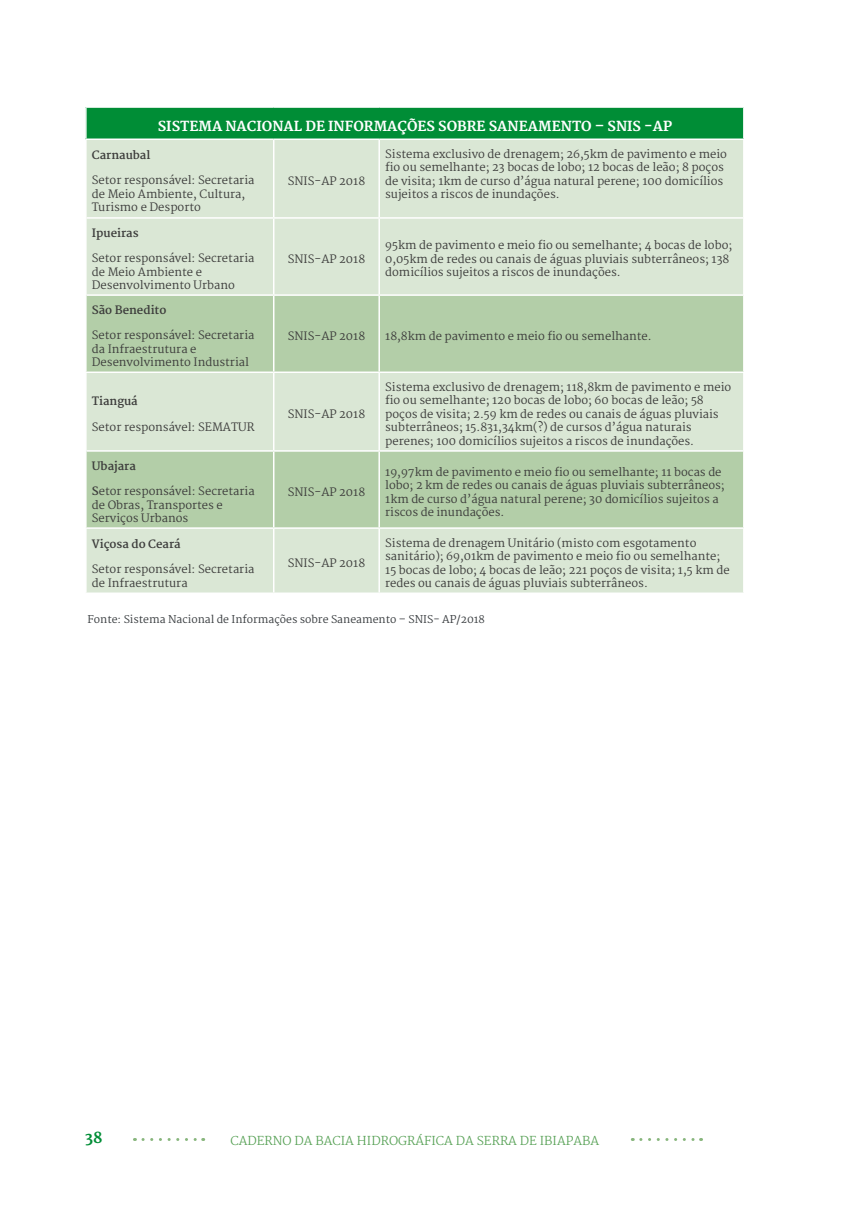
<style>
.page{position:relative;width:851px;height:1212px;background:#fff}
.page>*{position:absolute;margin:0;border:0;box-sizing:border-box;transform-origin:0 0}
.t1{font:800 15px "Martel";color:#008d36}
.t2{font:800 13.5px "Martel";color:#fff}
.t3{font:300 12px "Martel";color:#55a054}
.t4{font:11.25px/13.5px "Martel";color:#3c3c3b}
.t5{font:700 11.25px "Martel";color:#3c3c3b}
.t6{font:10.5px "Martel";color:#373b3e}
.s1{font-weight:700}
</style>
<div class="page">
<svg style="left:143px;top:1138px;width:61px;height:3px"></svg>
<svg style="left:640px;top:1138px;width:61px;height:3px"></svg>
<div style="left:86px;top:107px;width:657px;height:32px;background:#008d36"></div>
<div style="left:87px;top:140px;width:656px;height:452px;background:#dae7d5"></div>
<svg style="left:87px;top:296px;width:656px;height:231px;fill:#b3cea8"></svg>
<hr style="left:85px;top:106px;width:189px;height:2px;background:#fff">
<hr style="left:85px;top:108px;width:2px;height:30px;background:#fff">
<hr style="left:274px;top:106px;width:105px;height:2px;background:#fff">
<hr style="left:379px;top:106px;width:365px;height:2px;background:#fff">
<hr style="left:85px;top:138px;width:189px;height:2px;background:#fff">
<hr style="left:274px;top:138px;width:105px;height:2px;background:#fff">
<hr style="left:379px;top:138px;width:365px;height:2px;background:#fff">
<hr style="left:273px;top:219px;width:1px;height:75px;background:#fff">
<hr style="left:378px;top:219px;width:2px;height:75px;background:#fff">
<hr style="left:273px;top:296px;width:1px;height:75px;background:#fff">
<hr style="left:378px;top:296px;width:2px;height:75px;background:#fff">
<hr style="left:85px;top:371px;width:189px;height:2px;background:#fff">
<hr style="left:274px;top:371px;width:105px;height:2px;background:#fff">
<hr style="left:273px;top:373px;width:1px;height:77px;background:#fff">
<hr style="left:379px;top:371px;width:365px;height:2px;background:#fff">
<hr style="left:378px;top:373px;width:2px;height:77px;background:#fff">
<hr style="left:273px;top:452px;width:1px;height:75px;background:#fff">
<hr style="left:378px;top:452px;width:2px;height:75px;background:#fff">
<hr style="left:85px;top:527px;width:189px;height:2px;background:#fff">
<hr style="left:274px;top:527px;width:105px;height:2px;background:#fff">
<hr style="left:273px;top:529px;width:1px;height:63px;background:#fff">
<hr style="left:379px;top:527px;width:365px;height:2px;background:#fff">
<hr style="left:378px;top:529px;width:2px;height:63px;background:#fff">
<hr style="left:87px;top:294px;width:187px;height:2px;background:#fff">
<hr style="left:274px;top:294px;width:105px;height:2px;background:#fff">
<hr style="left:379px;top:294px;width:364px;height:2px;background:#fff">
<hr style="left:87px;top:450px;width:187px;height:2px;background:#fff">
<hr style="left:274px;top:450px;width:105px;height:2px;background:#fff">
<hr style="left:379px;top:450px;width:364px;height:2px;background:#fff">
<hr style="left:273px;top:140px;width:1px;height:77px;background:#fff">
<hr style="left:378px;top:140px;width:2px;height:77px;background:#fff">
<hr style="left:87px;top:217px;width:187px;height:2px;background:#fff">
<hr style="left:274px;top:217px;width:105px;height:2px;background:#fff">
<hr style="left:379px;top:217px;width:364px;height:2px;background:#fff">
<p class="t2" style="left:158px;top:118px;width:515px">SISTEMA NACIONAL DE INFORMAÇÕES SOBRE SANEAMENTO – SNIS -AP</p>
<p class="t5" style="left:92px;top:148px;width:60px">Carnaubal</p>
<p class="t4" style="left:92px;top:174px;width:164px">Setor responsável: Secretaria de Meio Ambiente, Cultura,<br>Turismo e Desporto</p>
<p class="t4" style="left:288px;top:174px;width:79px">SNIS-AP 2018</p>
<p class="t5" style="left:92px;top:226px;width:48px">Ipueiras</p>
<p class="t4" style="left:92px;top:251px;width:164px">Setor responsável: Secretaria de Meio Ambiente e<br>Desenvolvimento Urbano</p>
<p class="t4" style="left:288px;top:252px;width:79px">SNIS-AP 2018</p>
<p class="t4" style="left:385px;top:147px;width:343px">Sistema exclusivo de drenagem; 26,5km de pavimento e meio fio ou semelhante; 23 bocas de lobo; 12 bocas de leão; 8 poços de visita; 1km de curso d’água natural perene; 100 domicílios sujeitos a riscos de inundações.</p>
<p class="t4" style="left:385px;top:239px;width:348px">95km de pavimento e meio fio ou semelhante; 4 bocas de lobo;<br>0,05km de redes ou canais de águas pluviais subterrâneos; 138 domicílios sujeitos a riscos de inundações.</p>
<p class="t5" style="left:92px;top:303px;width:76px">São Benedito</p>
<p class="t4" style="left:92px;top:329px;width:164px">Setor responsável: Secretaria da Infraestrutura e<br>Desenvolvimento Industrial</p>
<p class="t4" style="left:288px;top:329px;width:79px">SNIS-AP 2018</p>
<p class="t4" style="left:385px;top:329px;width:268px">18,8km de pavimento e meio fio ou semelhante.</p>
<p class="t5" style="left:92px;top:395px;width:47px">Tianguá</p>
<p class="t4" style="left:92px;top:420px;width:164px">Setor responsável: SEMATUR</p>
<p class="t4" style="left:385px;top:380px;width:347px">Sistema exclusivo de drenagem; 118,8km de pavimento e meio fio ou semelhante; 120 bocas de lobo; 60 bocas de leão; 58 poços de visita; 2.59 km de redes ou canais de águas pluviais subterrâneos; 15.831,34km(?) de cursos d’água naturais perenes; 100 domicílios sujeitos a riscos de inundações.</p>
<p class="t4" style="left:288px;top:407px;width:79px">SNIS-AP 2018</p>
<p class="t5" style="left:92px;top:459px;width:46px">Ubajara</p>
<p class="t4" style="left:92px;top:484px;width:164px"><span class="s1">S</span>etor responsável: Secretaria de Obras, Transportes e<br>Serviços Urbanos</p>
<p class="t4" style="left:288px;top:485px;width:79px">SNIS-AP 2018</p>
<p class="t4" style="left:385px;top:465px;width:341px">19,97km de pavimento e meio fio ou semelhante; 11 bocas de lobo; 2 km de redes ou canais de águas pluviais subterrâneos; 1km de curso d’água natural perene; 30 domicílios sujeitos a riscos de inundações.</p>
<p class="t4" style="left:385px;top:536px;width:346px">Sistema de drenagem Unitário (misto com esgotamento sanitário); 69,01km de pavimento e meio fio ou semelhante; 15 bocas de lobo; 4 bocas de leão; 221 poços de visita; 1,5 km de redes ou canais de águas pluviais subterrâneos.</p>
<p class="t6" style="left:87px;top:613px;width:399px">Fonte: Sistema Nacional de Informações sobre Saneamento – SNIS- AP/2018</p>
<p class="t5" style="left:92px;top:537px;width:90px">Viçosa do Ceará</p>
<p class="t4" style="left:92px;top:562px;width:164px">Setor responsável: Secretaria de Infraestrutura</p>
<p class="t4" style="left:288px;top:556px;width:79px">SNIS-AP 2018</p>
<h1 class="t1" style="left:85px;top:1129px;width:19px">38</h1>
<p class="t3" style="left:230px;top:1133px;width:370px">CADERNO DA BACIA HIDROGRÁFICA DA SERRA DE IBIAPABA</p>
</div>
